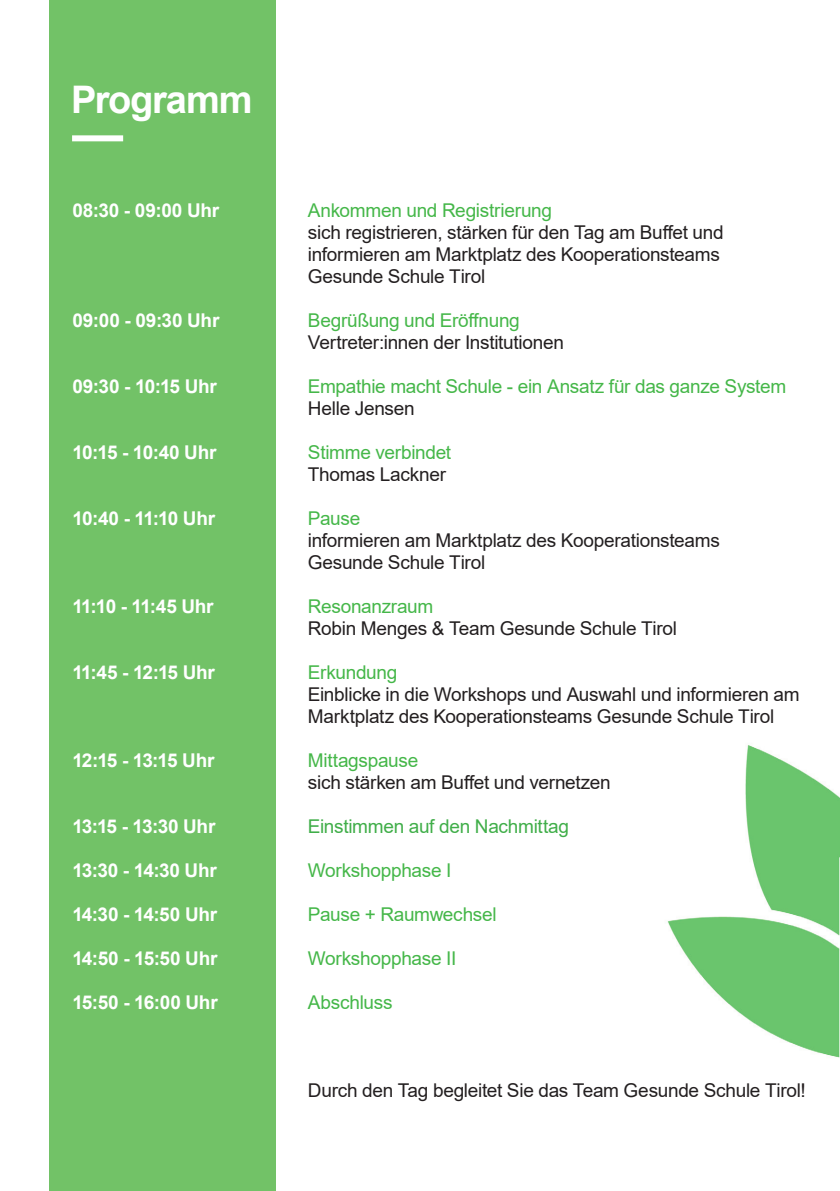
<style>
.page{position:relative;width:840px;height:1191px;background:#fff}
.page>*{position:absolute;margin:0;border:0;box-sizing:border-box;transform-origin:0 0}
.big_headline{font:700 38px "Arial";letter-spacing:-.03em;color:#fff}
.t1{font:19px/22px "Arial";letter-spacing:-.015em;color:#231f20}
.t2{font:19px "Arial";letter-spacing:-.015em;color:#45b749}
.t3{font:700 19px "Arial";letter-spacing:-.015em;color:#fff}
.t4{font:700 19px "Arial";letter-spacing:-.035em;color:#fff}
.t5{font:19px "Arial";letter-spacing:-.015em;color:#40ae49}
.t6{font:700 19px "Arial";letter-spacing:-.055em;color:#fff}
</style>
<div class="page">
<div style="left:50px;top:0;width:226px;height:1191px;background:#72c267"></div>
<div style="left:72px;top:135px;width:51px;height:6px;background:#fff"></div>
<img style="left:667px;top:745px;width:172px;height:313px">
<p class="big_headline" style="left:71px;top:73px;width:183px">Programm</p>
<p class="t3" style="left:72px;top:197px;width:148px">08:30 - 09:00 Uhr</p>
<p class="t3" style="left:72px;top:307px;width:148px">09:00 - 09:30 Uhr</p>
<p class="t3" style="left:72px;top:373px;width:146px">09:30 - 10:15 Uhr</p>
<p class="t3" style="left:72px;top:439px;width:146px">10:15 - 10:40 Uhr</p>
<p class="t3" style="left:72px;top:505px;width:144px">10:40 - 11:10 Uhr</p>
<p class="t3" style="left:72px;top:593px;width:143px">11:10 - 11:45 Uhr</p>
<p class="t4" style="left:72px;top:659px;width:144px">11:45 - 12:15 Uhr</p>
<p class="t6" style="left:72px;top:747px;width:143px">12:15 - 13:15 Uhr</p>
<p class="t4" style="left:72px;top:813px;width:144px">13:15 - 13:30 Uhr</p>
<p class="t3" style="left:72px;top:857px;width:146px">13:30 - 14:30 Uhr</p>
<p class="t3" style="left:72px;top:901px;width:146px">14:30 - 14:50 Uhr</p>
<p class="t3" style="left:72px;top:945px;width:147px">14:50 - 15:50 Uhr</p>
<p class="t3" style="left:72px;top:989px;width:147px">15:50 - 16:00 Uhr</p>
<p class="t2" style="left:308px;top:197px;width:245px">Ankommen und Registrierung</p>
<p class="t1" style="left:308px;top:221px;width:417px">sich registrieren, stärken für den Tag am Buffet und</p>
<p class="t1" style="left:308px;top:243px;width:413px">informieren am Marktplatz des Kooperationsteams<br>Gesunde Schule Tirol</p>
<p class="t2" style="left:308px;top:307px;width:213px">Begrüßung und Eröffnung</p>
<p class="t1" style="left:308px;top:331px;width:257px">Vertreter:innen der Institutionen</p>
<p class="t2" style="left:308px;top:373px;width:479px">Empathie macht Schule - ein Ansatz für das ganze System</p>
<p class="t1" style="left:308px;top:397px;width:108px">Helle Jensen</p>
<p class="t2" style="left:308px;top:439px;width:145px">Stimme verbindet</p>
<p class="t1" style="left:308px;top:463px;width:140px">Thomas Lackner</p>
<p class="t2" style="left:308px;top:505px;width:54px">Pause</p>
<p class="t1" style="left:308px;top:529px;width:413px">informieren am Marktplatz des Kooperationsteams<br>Gesunde Schule Tirol</p>
<p class="t2" style="left:308px;top:593px;width:127px">Resonanzraum</p>
<p class="t1" style="left:308px;top:617px;width:370px">Robin Menges &amp; Team Gesunde Schule Tirol</p>
<p class="t2" style="left:308px;top:659px;width:91px">Erkundung</p>
<p class="t1" style="left:308px;top:683px;width:493px">Einblicke in die Workshops und Auswahl und informieren am<br>Marktplatz des Kooperationsteams Gesunde Schule Tirol</p>
<p class="t2" style="left:308px;top:747px;width:112px">Mittagspause</p>
<p class="t1" style="left:308px;top:771px;width:304px">sich stärken am Buffet und vernetzen</p>
<p class="t5" style="left:308px;top:813px;width:262px">Einstimmen auf den Nachmittag</p>
<p class="t2" style="left:308px;top:857px;width:145px">Workshopphase I</p>
<p class="t2" style="left:308px;top:901px;width:190px">Pause + Raumwechsel</p>
<p class="t2" style="left:308px;top:945px;width:150px">Workshopphase II</p>
<p class="t2" style="left:308px;top:989px;width:86px">Abschluss</p>
<p class="t1" style="left:308px;top:1079px;width:499px">Durch den Tag begleitet Sie das Team Gesunde Schule Tirol!</p>
</div>
